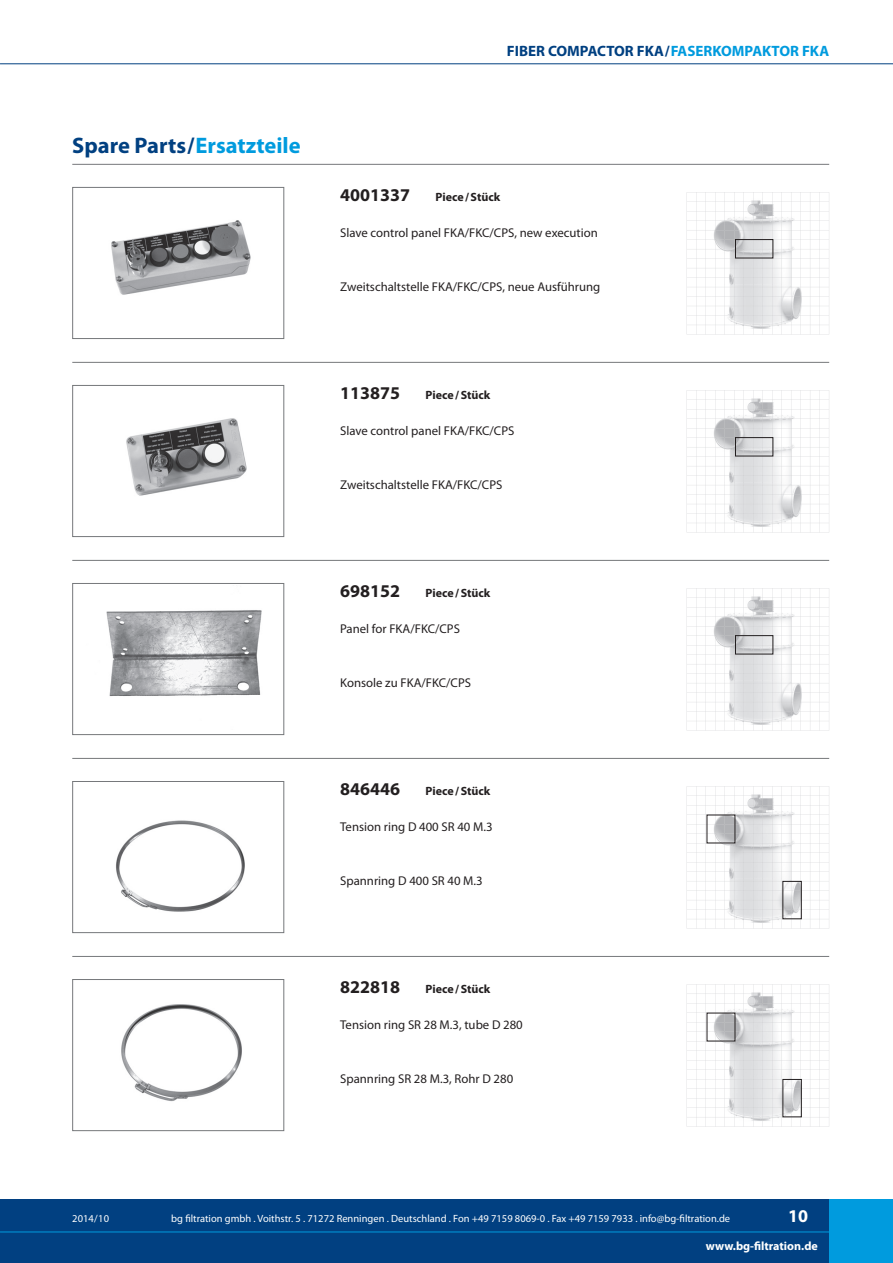
<style>
.page{position:relative;width:893px;height:1263px;background:#fff}
.page>*{position:absolute;margin:0;border:0;box-sizing:border-box;transform-origin:0 0}
.t1{font:700 22.5px "Myriad Pro";color:#014081}
.t2{font:700 18px "Myriad Pro";color:#231f20}
.t3{font:700 18px "Myriad Pro";color:#fff}
.t4{font:700 15px "Myriad Pro";color:#014081}
.t5{font:12.75px "Myriad Pro";color:#231f20}
.t6{font:700 12px "Myriad Pro";color:#231f20}
.t7{font:700 12px "Myriad Pro";color:#fff}
.t8{font:10.5px "Myriad Pro";color:#fff}
.s1{color:#009bde}
</style>
<div class="page">
<svg style="left:687px;top:786px;width:142px;height:143px"></svg>
<img style="left:712px;top:879px;width:90px;height:44px">
<svg style="left:687px;top:588px;width:142px;height:143px"></svg>
<img style="left:712px;top:681px;width:90px;height:44px">
<svg style="left:687px;top:984px;width:142px;height:143px"></svg>
<img style="left:712px;top:1077px;width:90px;height:44px">
<svg style="left:687px;top:390px;width:142px;height:143px"></svg>
<img style="left:712px;top:483px;width:90px;height:44px">
<svg style="left:687px;top:192px;width:142px;height:143px"></svg>
<img style="left:712px;top:285px;width:90px;height:44px">
<div style="left:0;top:1199px;width:829px;height:64px;background:#014081"></div>
<div style="left:829px;top:1199px;width:64px;height:64px;background:#009bde"></div>
<hr style="left:0;top:63px;width:893px;height:1px;background:#014081">
<hr style="left:0;top:1231px;width:893px;height:1px;background:#009bde">
<hr style="left:72px;top:164px;width:757px;height:1px;background:#76787b">
<hr style="left:72px;top:362px;width:757px;height:1px;background:#76787b">
<hr style="left:72px;top:560px;width:757px;height:1px;background:#76787b">
<hr style="left:72px;top:758px;width:757px;height:1px;background:#76787b">
<hr style="left:72px;top:956px;width:757px;height:1px;background:#76787b">
<img style="left:111px;top:220px;width:140px;height:75px">
<div style="left:72px;top:187px;width:212px;height:152px;border:1px solid #76787b"></div>
<img style="left:126px;top:418px;width:121px;height:78px">
<div style="left:72px;top:385px;width:212px;height:152px;border:1px solid #76787b"></div>
<img style="left:106px;top:610px;width:156px;height:86px">
<div style="left:72px;top:583px;width:212px;height:152px;border:1px solid #76787b"></div>
<img style="left:116px;top:820px;width:129px;height:92px">
<div style="left:72px;top:781px;width:212px;height:152px;border:1px solid #76787b"></div>
<img style="left:121px;top:1004px;width:121px;height:98px">
<div style="left:72px;top:979px;width:212px;height:152px;border:1px solid #76787b"></div>
<div style="left:735px;top:239px;width:38px;height:19px;border:1px solid #231f20"></div>
<div style="left:735px;top:437px;width:38px;height:19px;border:1px solid #231f20"></div>
<div style="left:735px;top:635px;width:38px;height:19px;border:1px solid #231f20"></div>
<div style="left:782px;top:1079px;width:20px;height:38px;border:1px solid #231f20"></div>
<div style="left:782px;top:881px;width:20px;height:38px;border:1px solid #231f20"></div>
<h1 class="t1" style="left:72px;top:133px;width:230px">Spare Parts / <span class="s1">Ersatzteile</span></h1>
<p class="t4" style="left:507px;top:42px;width:324px">FIBER COMPACTOR FKA/<span class="s1">FASERKOMPAKTOR FKA</span></p>
<h2 class="t2" style="left:340px;top:185px;width:71px">4001337</h2>
<p class="t6" style="left:436px;top:190px;width:66px">Piece / Stück</p>
<p class="t5" style="left:340px;top:225px;width:259px">Slave control panel FKA/FKC/CPS, new execution</p>
<p class="t5" style="left:340px;top:279px;width:262px">Zweitschaltstelle FKA/FKC/CPS, neue Ausführung</p>
<h2 class="t2" style="left:340px;top:383px;width:61px">113875</h2>
<p class="t6" style="left:426px;top:388px;width:66px">Piece / Stück</p>
<p class="t5" style="left:340px;top:423px;width:176px">Slave control panel FKA/FKC/CPS</p>
<p class="t5" style="left:340px;top:477px;width:164px">Zweitschaltstelle FKA/FKC/CPS</p>
<h2 class="t2" style="left:340px;top:581px;width:61px">698152</h2>
<p class="t6" style="left:426px;top:586px;width:66px">Piece / Stück</p>
<p class="t5" style="left:340px;top:621px;width:121px">Panel for FKA/FKC/CPS</p>
<p class="t5" style="left:340px;top:675px;width:132px">Konsole zu FKA/FKC/CPS</p>
<h2 class="t2" style="left:340px;top:779px;width:61px">846446</h2>
<p class="t6" style="left:426px;top:784px;width:66px">Piece / Stück</p>
<p class="t5" style="left:340px;top:819px;width:154px">Tension ring D 400 SR 40 M.3</p>
<p class="t5" style="left:340px;top:873px;width:144px">Spannring D 400 SR 40 M.3</p>
<h2 class="t2" style="left:340px;top:977px;width:61px">822818</h2>
<p class="t6" style="left:426px;top:982px;width:66px">Piece / Stück</p>
<p class="t5" style="left:340px;top:1017px;width:184px">Tension ring SR 28 M.3, tube D 280</p>
<p class="t5" style="left:340px;top:1071px;width:175px">Spannring SR 28 M.3, Rohr D 280</p>
<p class="t8" style="left:72px;top:1212px;width:38px">2014 / 10</p>
<p class="t8" style="left:171px;top:1212px;width:560px">bg filtration gmbh . Voithstr. 5 . 71272 Renningen . Deutschland . Fon +49 7159 8069-0 . Fax +49 7159 7933 . info@bg-filtration.de</p>
<h2 class="t3" style="left:788px;top:1206px;width:21px">10</h2>
<p class="t7" style="left:706px;top:1239px;width:114px">www.bg-filtration.de</p>
</div>
